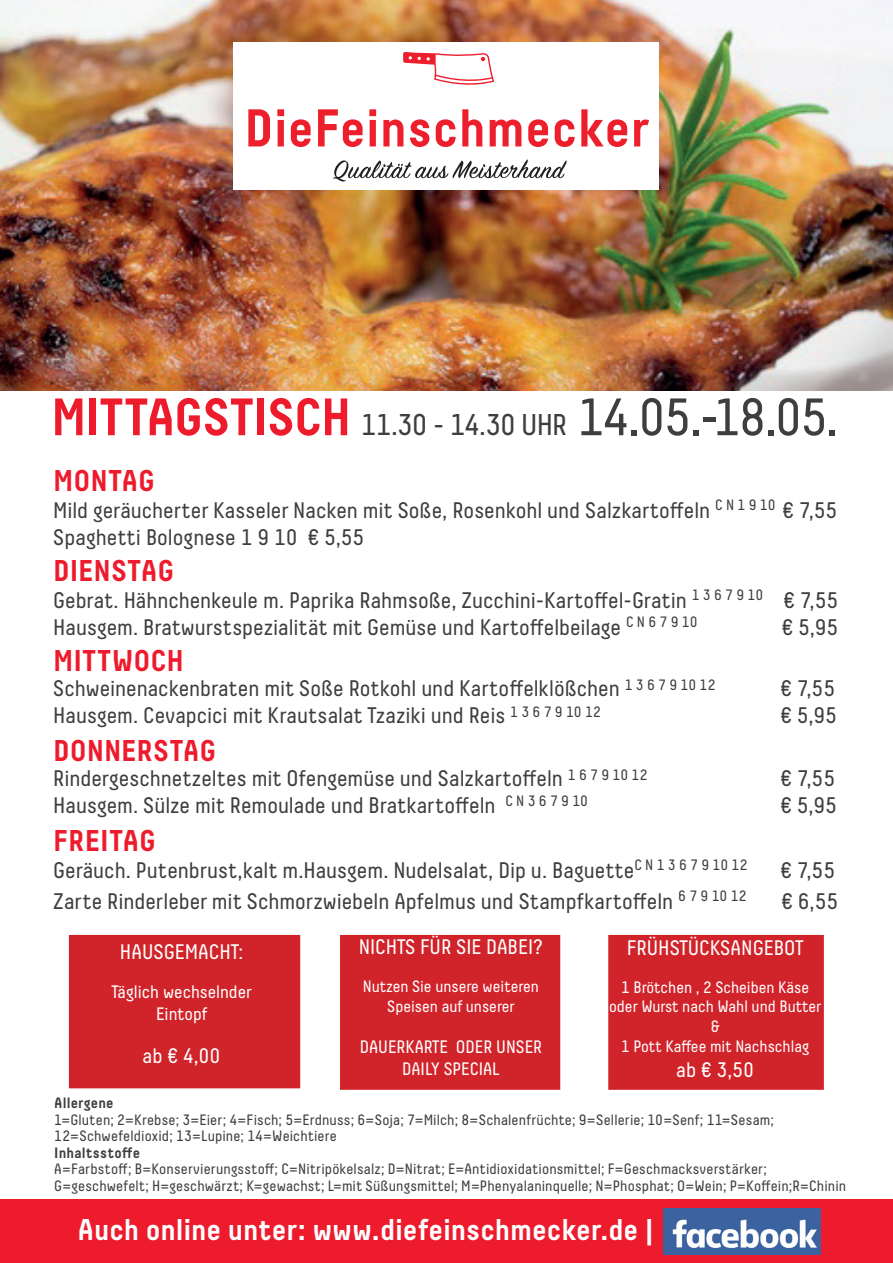
<style>
.page{position:relative;width:893px;height:1263px;background:#fff}
.page>*{position:absolute;margin:0;border:0;box-sizing:border-box;transform-origin:0 0}
.t1{font:700 30px "Decima Pro";letter-spacing:-.005em;color:#fff}
.t2{font:30px "Decima Pro";letter-spacing:-.03em;color:#3e3e3f}
.t3{font:700 30px "Decima Pro";letter-spacing:-.005em;color:#ee1b2d}
.t4{font:22.5px/27px "Decima Pro";color:#3e3e3f}
.t5{font:21px "Decima Pro";color:#fff}
.t6{font:18px/21.6px "Decima Pro";color:#fff;text-align:center}
.t7{font:16.5px/19.8px "Decima Pro";color:#fff;text-align:center}
.t8{font:15px/16.5px "Decima Pro";letter-spacing:.01em;color:#3e3e3f}
.t9{font:700 15px "Decima Pro";letter-spacing:.01em;color:#3e3e3f}
.s1{font-weight:700;font-size:52.5px;color:#ee1b2d}
.s2{font-size:52.5px}
</style>
<div class="page">
<img style="left:0;top:0;width:893px;height:390px">
<div style="left:234px;top:43px;width:425px;height:147px;background:#fff"></div>
<svg style="left:634px;top:120px;width:15px;height:26px"></svg>
<svg style="left:333px;top:159px;width:234px;height:23px"></svg>
<svg style="left:248px;top:109px;width:22px;height:37px"></svg>
<svg style="left:277px;top:109px;width:7px;height:37px"></svg>
<svg style="left:291px;top:119px;width:20px;height:28px"></svg>
<svg style="left:318px;top:109px;width:45px;height:38px"></svg>
<svg style="left:369px;top:109px;width:7px;height:37px"></svg>
<svg style="left:383px;top:120px;width:20px;height:26px"></svg>
<svg style="left:410px;top:119px;width:19px;height:28px"></svg>
<svg style="left:436px;top:119px;width:20px;height:28px"></svg>
<svg style="left:462px;top:109px;width:20px;height:37px"></svg>
<svg style="left:490px;top:120px;width:31px;height:26px"></svg>
<svg style="left:528px;top:119px;width:20px;height:28px"></svg>
<svg style="left:555px;top:119px;width:20px;height:28px"></svg>
<svg style="left:581px;top:109px;width:46px;height:38px"></svg>
<svg style="left:403px;top:52px;width:91px;height:33px"></svg>
<div style="left:0;top:1199px;width:893px;height:64px;background:#ee1b2d"></div>
<div style="left:69px;top:935px;width:231px;height:153px;background:#d1232a"></div>
<div style="left:340px;top:935px;width:220px;height:155px;background:#d1232a"></div>
<div style="left:608px;top:935px;width:216px;height:155px;background:#d1232a;border:2px solid #d1232a"></div>
<img style="left:663px;top:1209px;width:158px;height:46px">
<h1 class="t2" style="left:51px;top:408px;width:788px"><span class="s1">MITTAGSTISCH</span> 11.30 - 14.30 UHR <span class="s2">14.05.-18.05.</span></h1>
<h1 class="t3" style="left:53px;top:462px;width:103px">MONTAG</h1>
<p class="t4" style="left:53px;top:496px;width:785px">Mild geräucherter Kasseler Nacken mit Soße, Rosenkohl und Salzkartoffeln <sup>C</sup> <sup>N</sup> <sup>1</sup> <sup>9</sup> <sup>10</sup> € 7,55<br>Spaghetti Bolognese 1 9 10 € 5,55</p>
<h1 class="t3" style="left:53px;top:552px;width:122px">DIENSTAG</h1>
<p class="t4" style="left:53px;top:586px;width:786px">Gebrat. Hähnchenkeule m. Paprika Rahmsoße, Zucchini-Kartoffel-Gratin <sup>1</sup> <sup>3</sup> <sup>6</sup> <sup>7</sup> <sup>9</sup> <sup>10</sup> € 7,55<br>Hausgem. Bratwurstspezialität mit Gemüse und Kartoffelbeilage <sup>C</sup> <sup>N</sup> <sup>6</sup> <sup>7</sup> <sup>9</sup> <sup>10</sup></p>
<p class="t4" style="left:781px;top:613px;width:58px">€ 5,95</p>
<h1 class="t3" style="left:53px;top:642px;width:132px">MITTWOCH</h1>
<p class="t4" style="left:53px;top:675px;width:664px">Schweinenackenbraten mit Soße Rotkohl und Kartoffelklößchen <sup>1</sup> <sup>3</sup> <sup>6</sup> <sup>7</sup> <sup>9</sup> <sup>10</sup> <sup>12</sup></p>
<p class="t4" style="left:780px;top:675px;width:57px">€ 7,55</p>
<p class="t4" style="left:53px;top:702px;width:549px">Hausgem. Cevapcici mit Krautsalat Tzaziki und Reis <sup>1</sup> <sup>3</sup> <sup>6</sup> <sup>7</sup> <sup>9</sup> <sup>10</sup> <sup>12</sup></p>
<p class="t4" style="left:780px;top:702px;width:58px">€ 5,95</p>
<h1 class="t3" style="left:53px;top:732px;width:164px">DONNERSTAG</h1>
<p class="t4" style="left:53px;top:765px;width:596px">Rindergeschnetzeltes mit Ofengemüse und Salzkartoffeln <sup>1</sup> <sup>6</sup> <sup>7</sup> <sup>9</sup> <sup>10</sup> <sup>12</sup></p>
<p class="t4" style="left:780px;top:765px;width:57px">€ 7,55</p>
<p class="t4" style="left:53px;top:792px;width:536px">Hausgem. Sülze mit Remoulade und Bratkartoffeln <sup>C</sup> <sup>N</sup> <sup>3</sup> <sup>6</sup> <sup>7</sup> <sup>9</sup> <sup>10</sup></p>
<p class="t4" style="left:780px;top:792px;width:58px">€ 5,95</p>
<h1 class="t3" style="left:53px;top:822px;width:104px">FREITAG</h1>
<p class="t4" style="left:53px;top:856px;width:696px">Geräuch. Putenbrust,kalt m.Hausgem. Nudelsalat, Dip u. Baguette<sup>C</sup> <sup>N</sup> <sup>1</sup> <sup>3</sup> <sup>6</sup> <sup>7</sup> <sup>9</sup> <sup>10</sup> <sup>12</sup></p>
<p class="t4" style="left:780px;top:856px;width:57px">€ 7,55</p>
<p class="t4" style="left:53px;top:887px;width:695px">Zarte Rinderleber mit Schmorzwiebeln Apfelmus und Stampfkartoffeln <sup>6</sup> <sup>7</sup> <sup>9</sup> <sup>10</sup> <sup>12</sup></p>
<p class="t4" style="left:781px;top:887px;width:58px">€ 6,55</p>
<p class="t5" style="left:120px;top:940px;width:125px">HAUSGEMACHT:</p>
<p class="t6" style="left:112px;top:981px;width:142px">Täglich wechselnder<br>Eintopf</p>
<p class="t5" style="left:143px;top:1044px;width:80px">ab € 4,00</p>
<p class="t5" style="left:359px;top:935px;width:186px">NICHTS FÜR SIE DABEI?</p>
<p class="t7" style="left:363px;top:976px;width:178px">Nutzen Sie unsere weiteren<br>Speisen auf unserer</p>
<p class="t6" style="left:360px;top:1036px;width:184px">DAUERKARTE ODER UNSER<br>DAILY SPECIAL</p>
<p class="t5" style="left:627px;top:936px;width:178px">FRÜHSTÜCKSANGEBOT</p>
<p class="t7" style="left:609px;top:977px;width:214px">1 Brötchen , 2 Scheiben Käse oder Wurst nach Wahl und Butter &amp;<br>1 Pott Kaffee mit Nachschlag</p>
<p class="t5" style="left:676px;top:1058px;width:80px">ab € 3,50</p>
<p class="t9" style="left:54px;top:1094px;width:61px">Allergene</p>
<p class="t8" style="left:54px;top:1111px;width:721px">1=Gluten; 2=Krebse; 3=Eier; 4=Fisch; 5=Erdnuss; 6=Soja; 7=Milch; 8=Schalenfrüchte; 9=Sellerie; 10=Senf; 11=Sesam;<br>12=Schwefeldioxid; 13=Lupine; 14=Weichtiere</p>
<p class="t9" style="left:54px;top:1144px;width:87px">Inhaltsstoffe</p>
<p class="t8" style="left:54px;top:1161px;width:793px">A=Farbstoff; B=Konservierungsstoff; C=Nitripökelsalz; D=Nitrat; E=Antidioxidationsmittel; F=Geschmacksverstärker;<br>G=geschwefelt; H=geschwärzt; K=gewachst; L=mit Süßungsmittel; M=Phenyalaninquelle; N=Phosphat; O=Wein; P=Koffein;R=Chinin</p>
<h1 class="t1" style="left:78px;top:1211px;width:577px">Auch online unter: www.diefeinschmecker.de |</h1>
</div>
